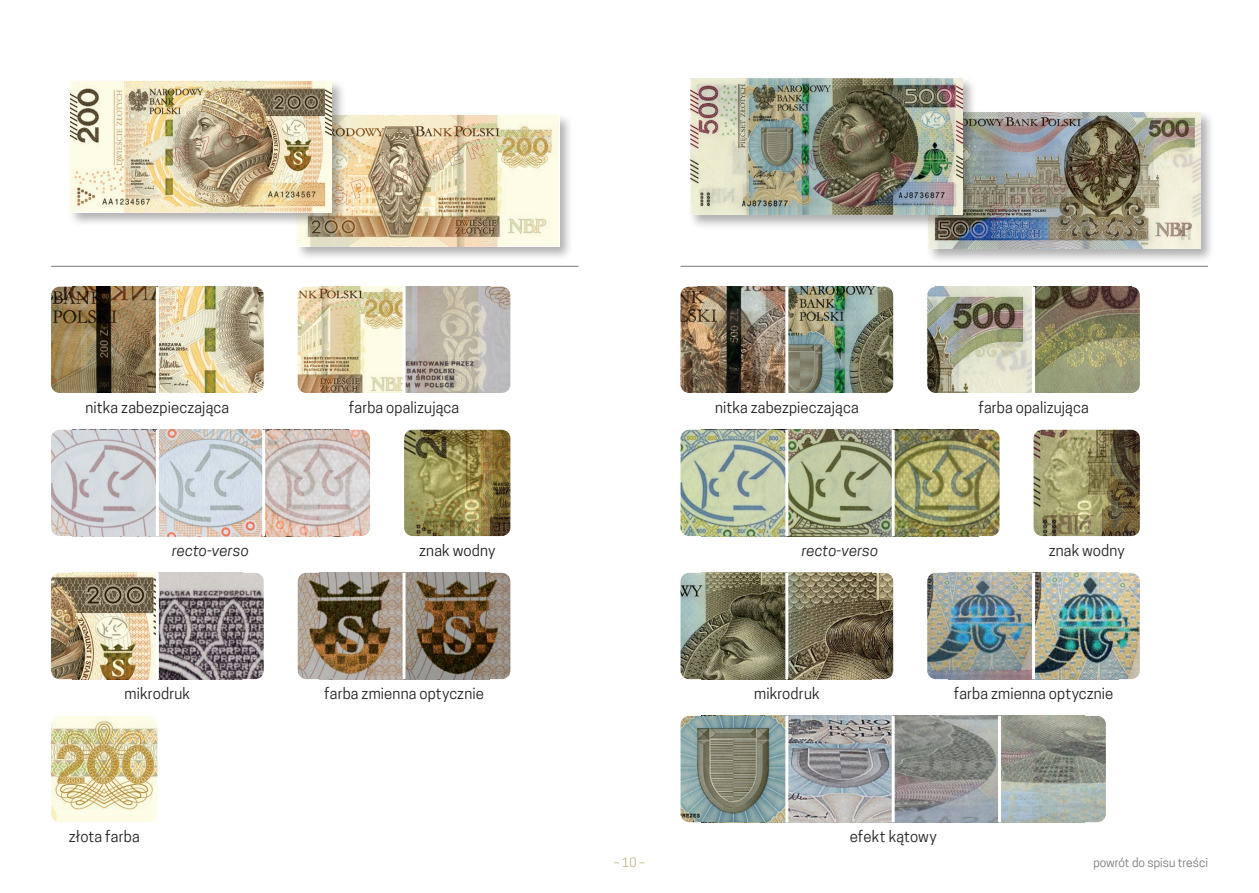
<style>
.page{position:relative;width:1259px;height:893px;background:#fff}
.page>*{position:absolute;margin:0;border:0;box-sizing:border-box;transform-origin:0 0}
.t1{font:15px "Cooper Hewitt";letter-spacing:.01em;color:#231f20}
.t2{font:italic 15px "Cooper Hewitt";letter-spacing:-.005em;color:#231f20}
.t3{font:12px "Cooper Hewitt";color:#76787b}
.t4{font:12px "Cooper Hewitt";color:#bdad7d}
</style>
<div class="page">
<img style="left:405px;top:287px;width:105px;height:106px">
<img style="left:298px;top:287px;width:106px;height:106px;border-radius:9px">
<hr style="left:402px;top:287px;width:3px;height:106px;background:#fff">
<svg style="left:51px;top:716px;width:106px;height:106px;background:#e0d5a9"></svg>
<img style="left:1033px;top:430px;width:107px;height:106px">
<hr style="left:680px;top:266px;width:528px;height:1px;background:#76787b">
<hr style="left:51px;top:266px;width:527px;height:1px;background:#76787b">
<img style="left:404px;top:430px;width:106px;height:106px">
<img style="left:1131px;top:287px;width:9px;height:106px">
<img style="left:927px;top:287px;width:204px;height:106px">
<hr style="left:1032px;top:287px;width:3px;height:106px;background:#fff">
<img style="left:876px;top:287px;width:17px;height:106px">
<img style="left:680px;top:287px;width:196px;height:106px">
<hr style="left:785px;top:287px;width:3px;height:106px;background:#fff">
<img style="left:872px;top:573px;width:21px;height:106px">
<img style="left:680px;top:573px;width:192px;height:106px">
<hr style="left:785px;top:573px;width:3px;height:106px;background:#fff">
<img style="left:1118px;top:573px;width:22px;height:106px">
<img style="left:927px;top:573px;width:191px;height:106px">
<hr style="left:1032px;top:573px;width:3px;height:106px;background:#fff">
<img style="left:788px;top:430px;width:103px;height:106px">
<img style="left:894px;top:430px;width:105px;height:106px">
<img style="left:680px;top:430px;width:105px;height:106px">
<img style="left:680px;top:716px;width:318px;height:106px">
<img style="left:1001px;top:716px;width:105px;height:106px">
<hr style="left:785px;top:716px;width:3px;height:106px;background:#fff">
<hr style="left:891px;top:716px;width:3px;height:106px;background:#fff">
<img style="left:51px;top:287px;width:21px;height:106px">
<img style="left:72px;top:287px;width:192px;height:106px">
<img style="left:157px;top:287px;width:107px;height:106px;border-radius:9px">
<hr style="left:156px;top:287px;width:3px;height:106px;background:#fff">
<div style="left:295px;top:113px;width:279px;height:148px;background:#231f20;opacity:.35"></div>
<img style="left:298px;top:116px;width:261px;height:130px">
<div style="left:68px;top:79px;width:278px;height:148px;background:#231f20;opacity:.35"></div>
<img style="left:70px;top:82px;width:262px;height:130px">
<div style="left:925px;top:110px;width:290px;height:153px;background:#231f20;opacity:.35"></div>
<img style="left:928px;top:113px;width:272px;height:136px">
<img style="left:990px;top:142px;width:149px;height:79px">
<div style="left:687px;top:76px;width:289px;height:153px;background:#231f20;opacity:.35"></div>
<img style="left:690px;top:79px;width:272px;height:136px">
<img style="left:791px;top:122px;width:96px;height:53px">
<img style="left:489px;top:573px;width:21px;height:106px">
<img style="left:298px;top:573px;width:191px;height:106px">
<hr style="left:402px;top:573px;width:3px;height:106px;background:#fff">
<img style="left:51px;top:430px;width:211px;height:106px">
<img style="left:265px;top:430px;width:105px;height:106px">
<hr style="left:156px;top:430px;width:3px;height:106px;background:#fff">
<img style="left:159px;top:573px;width:105px;height:106px">
<img style="left:51px;top:573px;width:106px;height:106px;border-radius:9px">
<hr style="left:156px;top:573px;width:3px;height:106px;background:#fff">
<p class="t1" style="left:349px;top:398px;width:112px">farba opalizująca</p>
<p class="t1" style="left:86px;top:398px;width:145px">nitka zabezpieczająca</p>
<p class="t1" style="left:978px;top:398px;width:112px">farba opalizująca</p>
<p class="t1" style="left:715px;top:398px;width:145px">nitka zabezpieczająca</p>
<p class="t2" style="left:172px;top:541px;width:78px">recto-verso</p>
<p class="t1" style="left:419px;top:541px;width:78px">znak wodny</p>
<p class="t2" style="left:801px;top:541px;width:78px">recto-verso</p>
<p class="t1" style="left:1048px;top:541px;width:78px">znak wodny</p>
<p class="t1" style="left:125px;top:684px;width:67px">mikrodruk</p>
<p class="t1" style="left:324px;top:684px;width:161px">farba zmienna optycznie</p>
<p class="t1" style="left:754px;top:684px;width:67px">mikrodruk</p>
<p class="t1" style="left:953px;top:684px;width:161px">farba zmienna optycznie</p>
<p class="t1" style="left:69px;top:827px;width:72px">złota farba</p>
<p class="t1" style="left:850px;top:827px;width:88px">efekt kątowy</p>
<p class="t4" style="left:614px;top:856px;width:33px">– 10 –</p>
<p class="t3" style="left:1093px;top:856px;width:116px">powrót do spisu treści</p>
</div>
